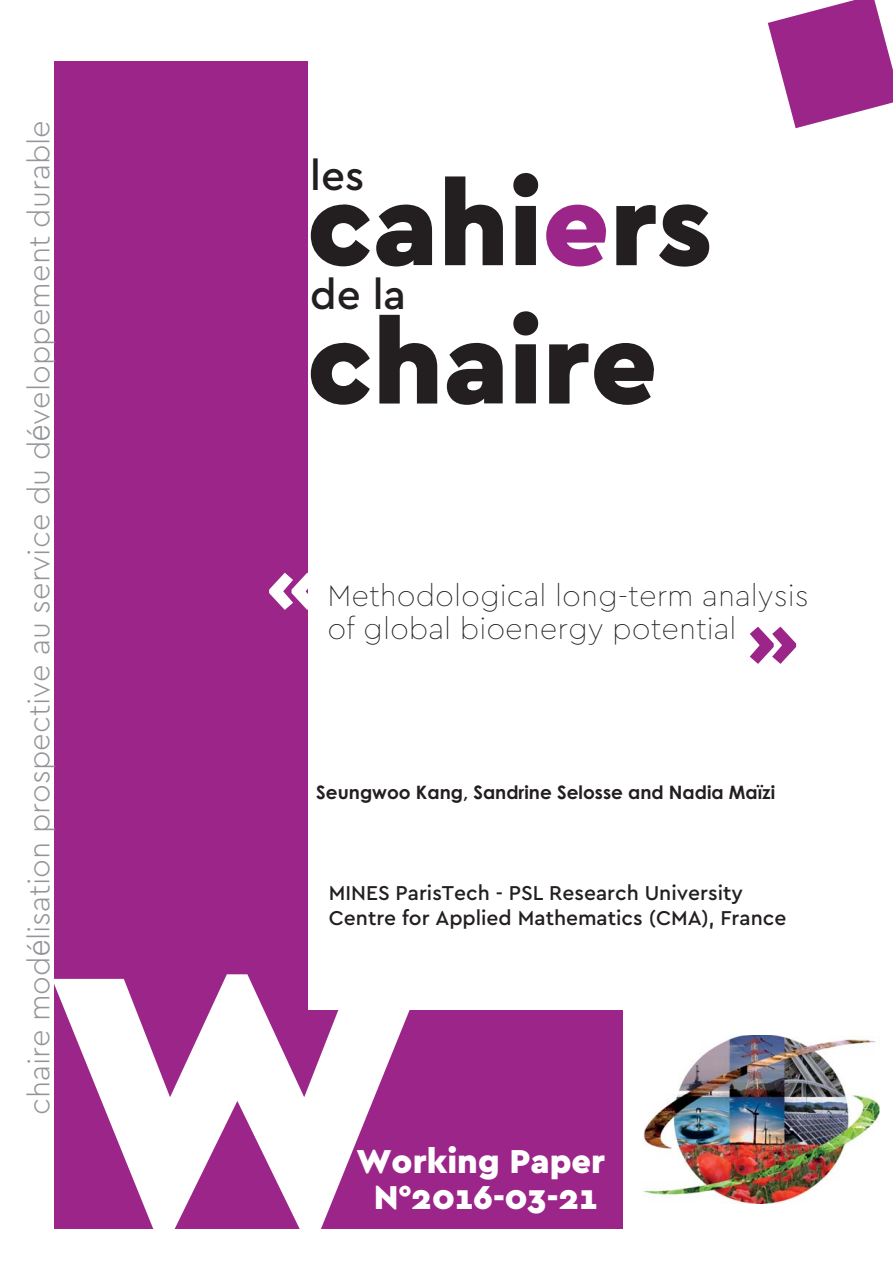
<style>
.page{position:relative;width:893px;height:1263px;background:#fff}
.page>*{position:absolute;margin:0;border:0;box-sizing:border-box;transform-origin:0 0}
.t1{font:900 373.5px "Cera GR";color:#fff}
.t2{font:900 118.35px/138.3px "Cera GR";color:#231f20}
.t3{font:900 76.05px "Cera GR";color:#fff}
.t4{font:900 76.05px "Cera GR";color:#9c2589}
.t5{font:500 42.15px "Cera GR";color:#231f20}
.t6{font:900 34.65px/35.2px "Cera GR";color:#fff;text-align:center}
.t7{font:300 30.75px "Cera GR";color:#939598}
.t8{font:100 30.75px/33.2px "Cera GR";color:#231f20}
.t9{font:500 21px/25.2px "Cera GR";color:#231f20}
.t10{font:700 18.45px "Century Gothic";color:#231f20}
.s1{font-family:"Helvetica Neue LT Std"}
.s2{color:#9c2589}
</style>
<div class="page">
<div style="left:54px;top:62px;width:253px;height:1167px;background:#9c2589"></div>
<div style="left:306px;top:1010px;width:316px;height:219px;background:#9c2589"></div>
<img style="left:643px;top:1035px;width:236px;height:169px">
<svg style="left:768px;top:0;width:125px;height:128px"></svg>
<h3 class="t7" style="left:21px;top:1115px;width:997px;rotate:-90deg">chaire mod<span class="s1">é</span>lisation prospective au service du d<span class="s1">é</span>veloppement durable</h3>
<h3 class="t5" style="left:310px;top:159px;width:56px">les</h3>
<h2 class="t2" style="left:307px;top:163px;width:406px">cahi<span class="s2">e</span>rs chaire</h2>
<h3 class="t5" style="left:310px;top:277px;width:97px">de la</h3>
<h3 class="t3" style="left:267px;top:555px;width:52px">«</h3>
<h3 class="t8" style="left:327px;top:581px;width:483px">Methodological long-term analysis of global bioenergy potential</h3>
<h3 class="t4" style="left:798px;top:681px;width:52px;rotate:-180deg">«</h3>
<p class="t10" style="left:316px;top:785px;width:460px">Seungwoo Kang, Sandrine Selosse and Nadia Maïzi</p>
<p class="t9" style="left:329px;top:882px;width:459px">MINES ParisTech - PSL Research University<br>Centre for Applied Mathematics (CMA), France</p>
<h1 class="t1" style="left:48px;top:946px;width:381px">W</h1>
<h3 class="t6" style="left:356px;top:1146px;width:250px">Working Paper<br>N°2016-03-21</h3>
</div>
